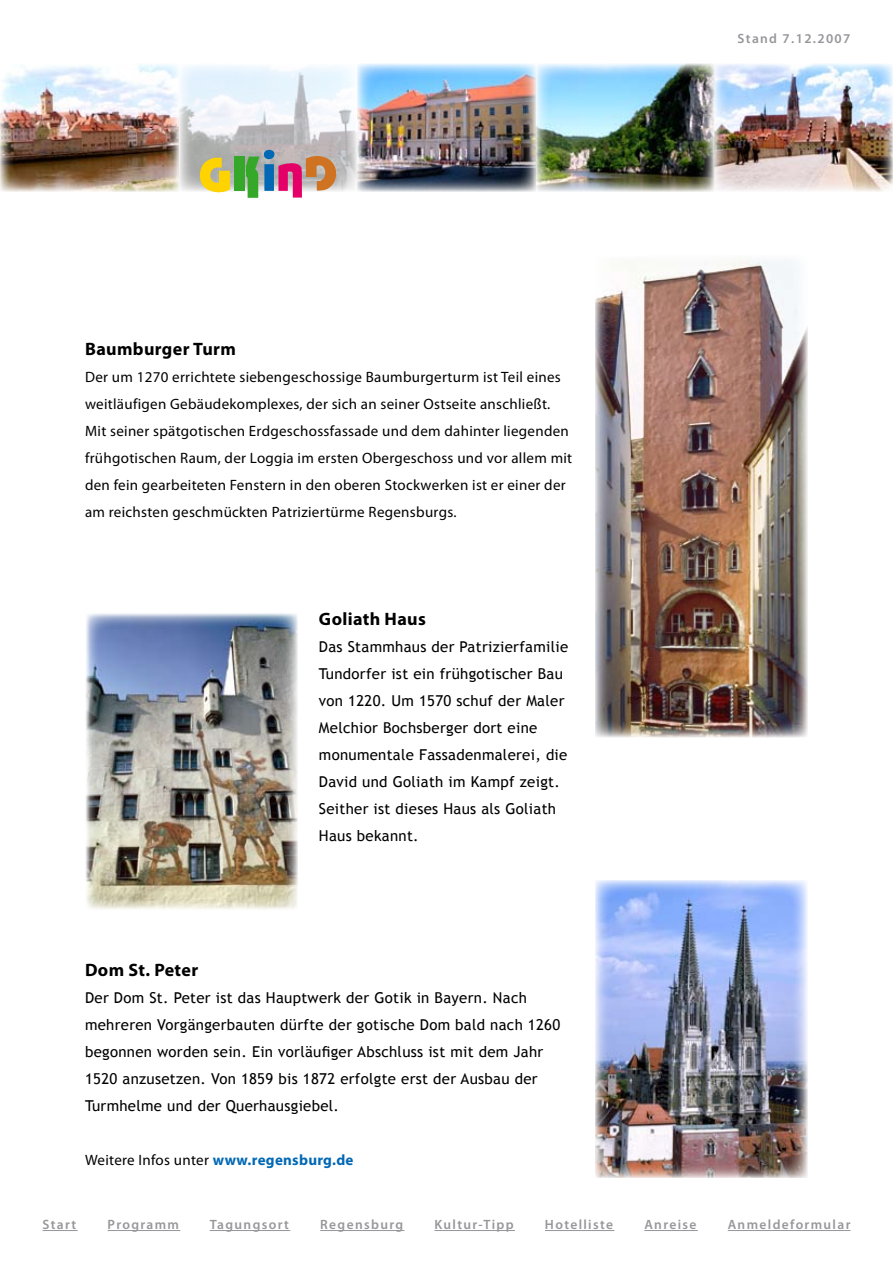
<style>
.page{position:relative;width:893px;height:1263px;background:#fff}
.page>*{position:absolute;margin:0;border:0;box-sizing:border-box;transform-origin:0 0}
.t1{font:700 18px "Myriad Pro";letter-spacing:.02em;color:#000}
.t2{font:15px/27px "Trebuchet MS";letter-spacing:.02em;color:#000}
.t3{font:15px/27px "Myriad Pro";letter-spacing:.02em;color:#000}
.t4{font:600 13.5px "Myriad Pro";letter-spacing:.1em;color:#97979b}
.s1{font-weight:700;color:#0068b4}
</style>
<div class="page">
<img style="left:0;top:64px;width:893px;height:127px">
<div style="left:234px;top:157px;width:10px;height:34px;background:#36a829"></div>
<svg style="left:198px;top:155px;width:32px;height:38px"></svg>
<svg style="left:246px;top:150px;width:93px;height:48px;background:#bb9a90"></svg>
<div style="left:264px;top:164px;width:10px;height:27px;background:#0068b4"></div>
<hr style="left:43px;top:1230px;width:35px;height:1px;background:#97979b">
<hr style="left:108px;top:1230px;width:72px;height:1px;background:#97979b">
<hr style="left:210px;top:1230px;width:80px;height:1px;background:#97979b">
<hr style="left:320px;top:1230px;width:84px;height:1px;background:#97979b">
<hr style="left:434px;top:1230px;width:81px;height:1px;background:#97979b">
<hr style="left:545px;top:1230px;width:69px;height:1px;background:#97979b">
<hr style="left:644px;top:1230px;width:54px;height:1px;background:#97979b">
<hr style="left:728px;top:1230px;width:122px;height:1px;background:#97979b">
<img style="left:595px;top:880px;width:213px;height:298px">
<img style="left:595px;top:260px;width:213px;height:477px">
<img style="left:86px;top:613px;width:212px;height:296px">
<p class="t1" style="left:85px;top:337px;width:152px">Baumburger Turm</p>
<p class="t3" style="left:85px;top:363px;width:489px">Der um 1270 errichtete siebengeschossige Baumburgerturm ist Teil eines weitläufigen Gebäudekomplexes, der sich an seiner Ostseite anschließt.<br>Mit seiner spätgotischen Erdgeschossfassade und dem dahinter liegenden frühgotischen Raum, der Loggia im ersten Obergeschoss und vor allem mit den fein gearbeiteten Fenstern in den oberen Stockwerken ist er einer der am reichsten geschmückten Patriziertürme Regensburgs.</p>
<p class="t1" style="left:319px;top:607px;width:108px">Goliath Haus</p>
<p class="t2" style="left:319px;top:634px;width:251px">Das Stammhaus der Patrizierfamilie<br>Tundorfer ist ein frühgotischer Bau von 1220. Um 1570 schuf der Maler<br>Melchior Bochsberger dort eine monumentale Fassadenmalerei, die<br>David und Goliath im Kampf zeigt.<br>Seither ist dieses Haus als Goliath<br>Haus bekannt.</p>
<p class="t1" style="left:85px;top:958px;width:115px">Dom St. Peter</p>
<p class="t2" style="left:85px;top:985px;width:477px">Der Dom St. Peter ist das Hauptwerk der Gotik in Bayern. Nach mehreren Vorgängerbauten dürfte der gotische Dom bald nach 1260 begonnen worden sein. Ein vorläufiger Abschluss ist mit dem Jahr 1520 anzusetzen. Von 1859 bis 1872 erfolgte erst der Ausbau der Turmhelme und der Querhausgiebel.</p>
<p class="t3" style="left:85px;top:1146px;width:270px">Weitere Infos unter <span class="s1">www.regensburg.de</span></p>
<p class="t4" style="left:738px;top:30px;width:114px">Stand 7.12.2007</p>
<p class="t4" style="left:43px;top:1216px;width:35px">Start</p>
<p class="t4" style="left:108px;top:1216px;width:73px">Programm</p>
<p class="t4" style="left:210px;top:1216px;width:81px">Tagungsort</p>
<p class="t4" style="left:320px;top:1216px;width:84px">Regensburg</p>
<p class="t4" style="left:434px;top:1216px;width:81px">Kultur-Tipp</p>
<p class="t4" style="left:545px;top:1216px;width:70px">Hotelliste</p>
<p class="t4" style="left:644px;top:1216px;width:54px">Anreise</p>
<p class="t4" style="left:728px;top:1216px;width:124px">Anmeldeformular</p>
</div>
